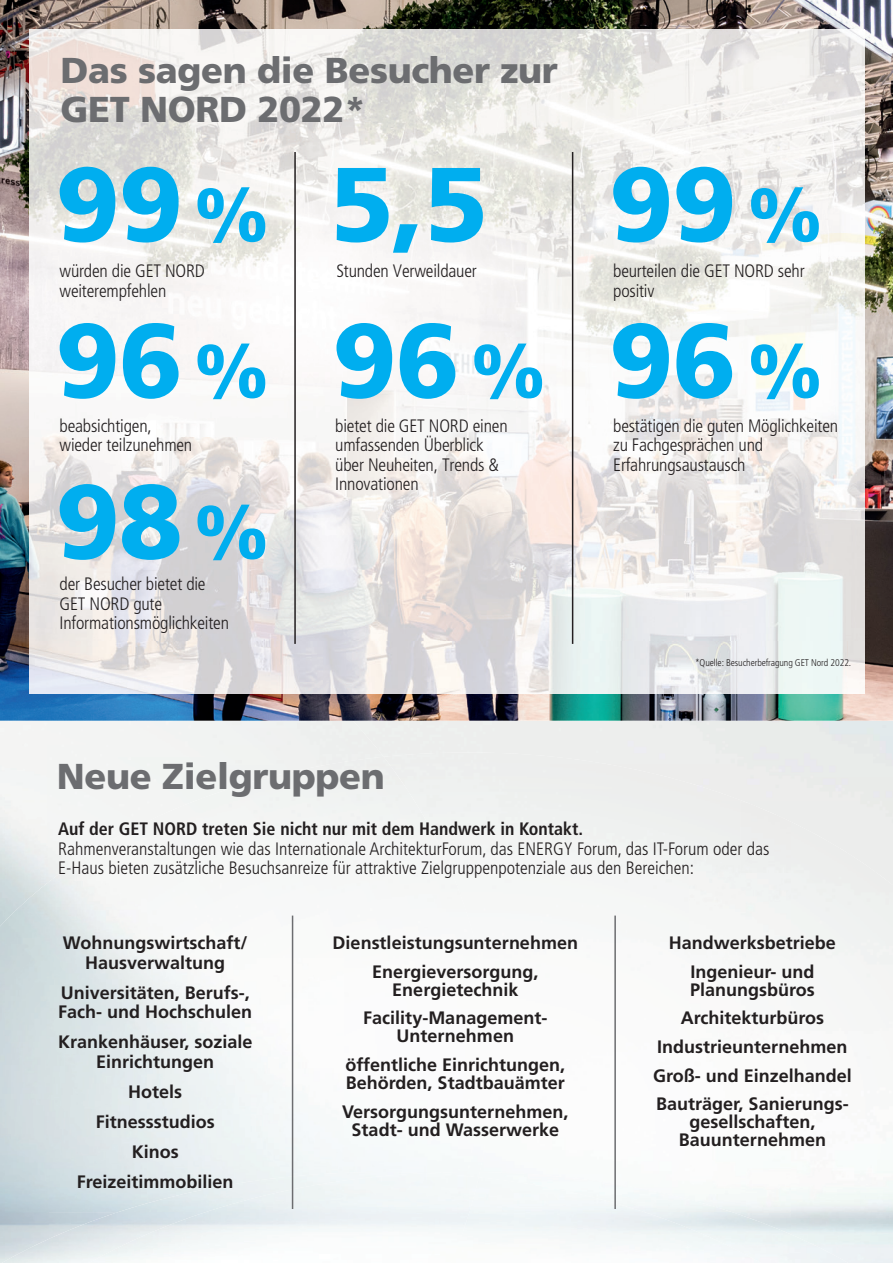
<style>
.page{position:relative;width:893px;height:1263px;background:#fff}
.page>*{position:absolute;margin:0;border:0;box-sizing:border-box;transform-origin:0 0}
.t1{font:900 105px/161.1px "Frutiger";letter-spacing:-.01em;color:#00aeef}
.t2{font:900 36px/39.8px "Frutiger";letter-spacing:-.01em;color:#6c6d70}
.t3{font:300 condensed 18px/19.5px "Frutiger";letter-spacing:-.01em;color:#231f20}
.t4{font:700 18px/28.7px "Frutiger LT Pro";color:#231f20;text-align:center}
.t5{font:700 condensed 18px "Frutiger LT Pro";color:#231f20}
.t6{font:300 condensed 9.75px "Frutiger";letter-spacing:-.01em;color:#231f20}
.s1{font-size:75px}
</style>
<div class="page">
<div style="left:288px;top:721px;width:96px;height:41px;background:#eef0ee"></div>
<div style="left:384px;top:752px;width:356px;height:102px;background:#eef0ee"></div>
<div style="left:740px;top:800px;width:51px;height:157px;background:#f0f2f2"></div>
<div style="left:491px;top:854px;width:198px;height:59px;background:#f4f5f5"></div>
<div style="left:689px;top:854px;width:51px;height:92px;background:#f4f5f4"></div>
<img style="left:343px;top:757px;width:99px;height:405px">
<div style="left:442px;top:851px;width:49px;height:38px;background:#f4f5f5"></div>
<img style="left:147px;top:1162px;width:255px;height:10px">
<img style="left:425px;top:1172px;width:423px;height:91px">
<img style="left:425px;top:1172px;width:55px;height:5px">
<img style="left:2px;top:1172px;width:423px;height:91px">
<img style="left:451px;top:1177px;width:310px;height:86px">
<img style="left:0;top:0;width:893px;height:721px">
<img style="left:30px;top:30px;width:834px;height:663px">
<hr style="left:614px;top:915px;width:2px;height:294px;background:#6c6d70">
<hr style="left:292px;top:915px;width:1px;height:294px;background:#6c6d70">
<hr style="left:294px;top:152px;width:2px;height:492px;background:#231f20">
<hr style="left:572px;top:152px;width:1px;height:492px;background:#231f20">
<h2 class="t2" style="left:61px;top:49px;width:499px">Das sagen die Besucher zur<br>GET NORD 2022*</h2>
<h1 class="t1" style="left:55px;top:122px;width:215px">99 <span class="s1">%</span></h1>
<p class="t3" style="left:60px;top:262px;width:147px">würden die GET NORD weiterempfehlen</p>
<h1 class="t1" style="left:330px;top:122px;width:160px">5,5</h1>
<p class="t3" style="left:336px;top:262px;width:142px">Stunden Verweildauer</p>
<h1 class="t1" style="left:609px;top:122px;width:215px">99 <span class="s1">%</span></h1>
<p class="t3" style="left:613px;top:262px;width:193px">beurteilen die GET NORD sehr positiv</p>
<h1 class="t1" style="left:55px;top:279px;width:215px">96 <span class="s1">%<br></span>98 <span class="s1">%</span></h1>
<h1 class="t1" style="left:332px;top:279px;width:492px">96 <span class="s1">%</span> 96 <span class="s1">%</span></h1>
<p class="t3" style="left:335px;top:416px;width:174px">bietet die GET NORD einen umfassenden Überblick über Neuheiten, Trends &amp;<br>Innovationen</p>
<p class="t3" style="left:613px;top:416px;width:227px">bestätigen die guten Möglichkeiten zu Fachgesprächen und<br>Erfahrungsaustausch</p>
<p class="t3" style="left:60px;top:416px;width:134px">beabsichtigen, wieder teilzunehmen</p>
<p class="t3" style="left:60px;top:575px;width:171px">der Besucher bietet die<br>GET NORD gute<br>Informationsmöglichkeiten</p>
<h2 class="t2" style="left:57px;top:756px;width:329px">Neue Zielgruppen</h2>
<p class="t6" style="left:695px;top:657px;width:158px">*Quelle: Besucherbefragung GET Nord 2022.</p>
<p class="t5" style="left:58px;top:818px;width:527px">Auf der GET NORD treten Sie nicht nur mit dem Handwerk in Kontakt.</p>
<p class="t3" style="left:58px;top:839px;width:713px">Rahmenveranstaltungen wie das Internationale ArchitekturForum, das ENERGY Forum, das IT-Forum oder das<br>E-Haus bieten zusätzliche Besuchsanreize für attraktive Zielgruppenpotenziale aus den Bereichen:</p>
<p class="t4" style="left:63px;top:933px;width:186px;line-height:19.5px">Wohnungswirtschaft/<br>Hausverwaltung</p>
<p class="t4" style="left:58px;top:983px;width:195px;line-height:19.5px;text-align:left">Universitäten, Berufs-,<br>Fach- und Hochschulen</p>
<p class="t4" style="left:58px;top:1032px;width:196px;line-height:19.5px">Krankenhäuser, soziale<br>Einrichtungen</p>
<p class="t4" style="left:77px;top:1077px;width:158px;line-height:30.2px">Hotels<br>Fitnessstudios<br>Kinos<br>Freizeitimmobilien</p>
<p class="t4" style="left:333px;top:928px;width:247px">Dienstleistungsunternehmen<br>Energieversorgung,</p>
<p class="t4" style="left:363px;top:975px;width:186px">Energietechnik<br>Facility-Management-</p>
<p class="t4" style="left:345px;top:1022px;width:221px">Unternehmen<br>öffentliche Einrichtungen,</p>
<p class="t4" style="left:342px;top:1068px;width:228px;text-align:left">Behörden, Stadtbauämter<br>Versorgungsunternehmen,</p>
<p class="t4" style="left:352px;top:1115px;width:209px">Stadt- und Wasserwerke</p>
<p class="t4" style="left:669px;top:928px;width:169px">Handwerksbetriebe<br>Ingenieur- und</p>
<p class="t4" style="left:653px;top:975px;width:200px">Planungsbüros<br>Architekturbüros<br>Industrieunternehmen<br>Groß- und Einzelhandel<br>Bauträger, Sanierungs-</p>
<p class="t4" style="left:679px;top:1113px;width:149px;line-height:18px">gesellschaften,<br>Bauunternehmen</p>
</div>
